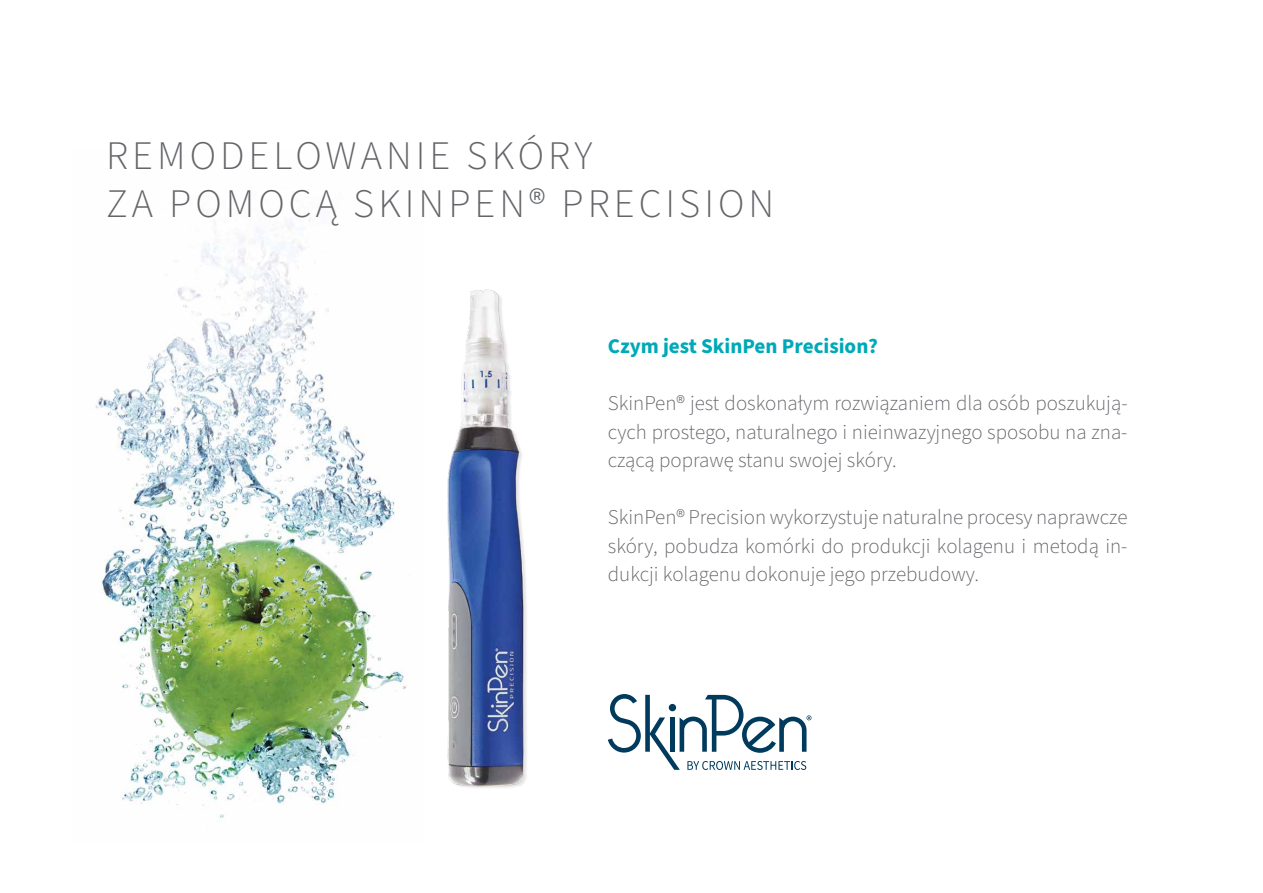
<style>
.page{position:relative;width:1263px;height:893px;background:#fff}
.page>*{position:absolute;margin:0;border:0;box-sizing:border-box;transform-origin:0 0}
.t1{font:300 40.5px/48px "Source Sans Pro";letter-spacing:.1em;color:#636569}
.t2{font:300 21px/28.5px "Source Sans Pro";color:#636569;text-align:justify}
.t3{font:700 21px "Source Sans Pro";color:#00a9b7}
</style>
<div class="page">
<img style="left:95px;top:203px;width:290px;height:615px">
<svg style="left:608px;top:694px;width:203px;height:76px"></svg>
<img style="left:385px;top:289px;width:142px;height:499px">
<h1 class="t1" style="left:106px;top:133px;width:669px">REMODELOWANIE SKÓRY<br>ZA POMOCĄ SKINPEN® PRECISION</h1>
<p class="t3" style="left:608px;top:332px;width:271px">Czym jest SkinPen Precision?</p>
<p class="t2" style="left:608px;top:390px;width:521px">SkinPen® jest doskonałym rozwiązaniem dla osób poszukują&shy;cych prostego, naturalnego i nieinwazyjnego sposobu na zna&shy;czącą poprawę stanu swojej skóry.</p>
<p class="t2" style="left:608px;top:504px;width:521px">SkinPen® Precision wykorzystuje naturalne procesy naprawcze skóry, pobudza komórki do produkcji kolagenu i metodą in&shy;dukcji kolagenu dokonuje jego przebudowy.</p>
</div>
